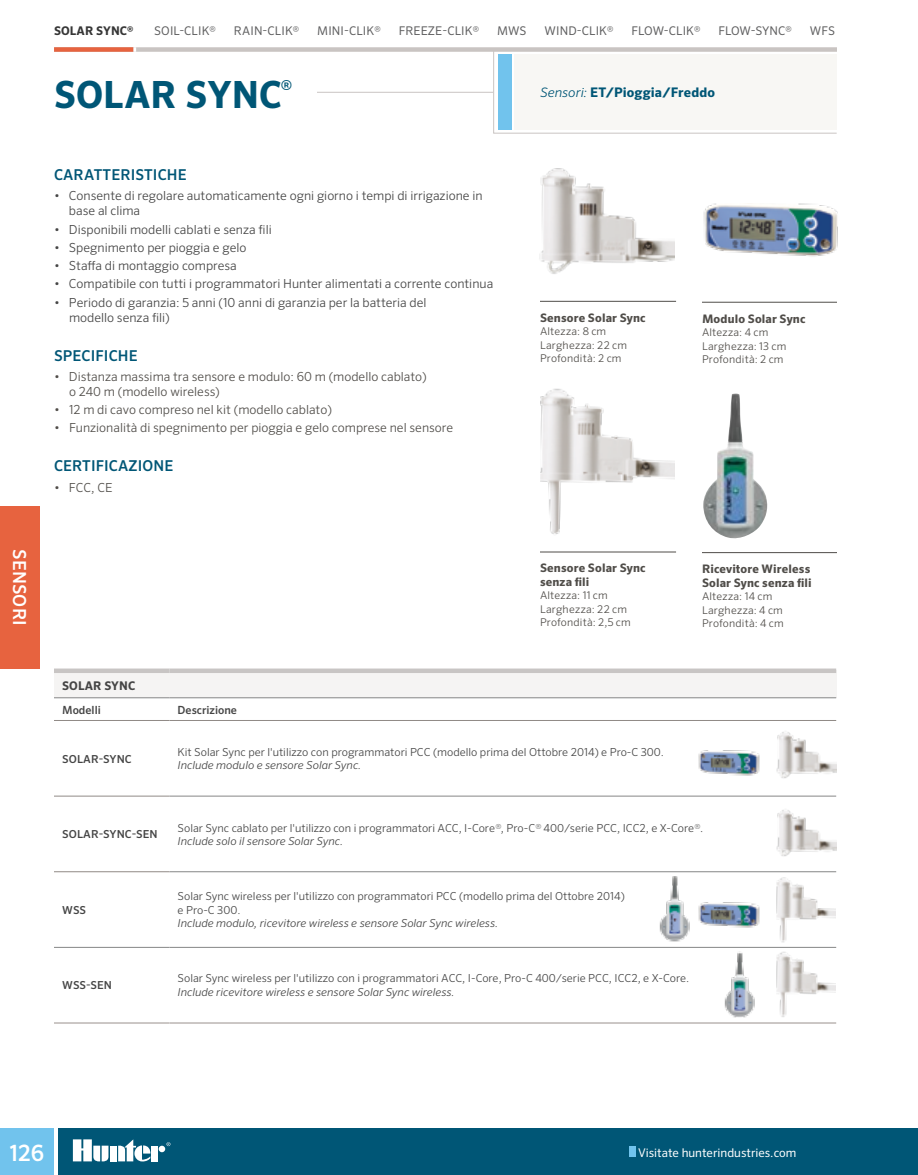
<style>
.page{position:relative;width:918px;height:1175px;background:#fff}
.page>*{position:absolute;margin:0;border:0;box-sizing:border-box;transform-origin:0 0}
.t1{font:700 37.5px "Sero Pro";color:#005676}
.t2{font:500 22.5px "Sero Pro";color:#fff}
.t3{font:500 18px "Sero Pro";letter-spacing:.01em;color:#fff}
.t4{font:500 15px "Sero Pro";letter-spacing:.01em;color:#005676}
.t5{font:700 13.2px "Sero Pro";letter-spacing:.005em;color:#005676}
.t6{font:300 12.45px/15px "Sero Pro";color:#454545}
.t7{font:300 12.45px/15px "Sero Pro";color:#504d49}
.t8{font:12px "Sero Pro";letter-spacing:.01em;color:#5e5e5f}
.t9{font:12px "Sero Pro";color:#fff}
.t10{font:700 12px "Sero Pro";letter-spacing:.01em;color:#363636}
.t11{font:700 12px "Sero Pro";letter-spacing:.01em;color:#454545}
.t12{font:700 11.7px/13.5px "Sero Pro";letter-spacing:.015em;color:#504d49}
.t13{font:500 11.25px "Sero Pro";color:#454545}
.t14{font:300 10.95px/13.5px "Sero Pro";color:#454545}
.t15{font:italic 300 10.95px "Sero Pro";color:#454545}
.t16{font:500 10.95px "Sero Pro";letter-spacing:.01em;color:#454545}
.t17{font:300 10.65px/13.5px "Sero Pro";letter-spacing:.02em;color:#504d49}
.s1{font-weight:300;font-style:italic;font-size:13.05px}
.s2{font-weight:200;font-style:italic}
.s3{font-style:italic}
</style>
<div class="page">
<div style="left:58px;top:1127px;width:860px;height:47px;background:#005676"></div>
<div style="left:0;top:1127px;width:54px;height:47px;background:#71c3ed"></div>
<svg style="left:166px;top:1142px;width:4px;height:4px"></svg>
<div style="left:110px;top:1145px;width:7px;height:16px;background:#fff"></div>
<div style="left:159px;top:1145px;width:6px;height:7px;background:#fff;border-radius:50%"></div>
<div style="left:151px;top:1145px;width:7px;height:16px;background:#fff"></div>
<svg style="left:118px;top:1139px;width:33px;height:22px"></svg>
<svg style="left:73px;top:1139px;width:35px;height:22px"></svg>
<div style="left:54px;top:47px;width:783px;height:5px;background:#c9c4c2"></div>
<hr style="left:54px;top:92px;width:439px;height:1px;background:#c9c4c2">
<svg style="left:493px;top:51px;width:344px;height:83px"></svg>
<div style="left:498px;top:54px;width:13px;height:76px;background:#71c3ed"></div>
<div style="left:0;top:506px;width:40px;height:162px;background:#e7633f"></div>
<div style="left:629px;top:1146px;width:6px;height:10px;background:#71c3ed"></div>
<div style="left:54px;top:62px;width:262px;height:46px;background:#fff"></div>
<hr style="left:540px;top:301px;width:136px;height:1px;background:#504d49">
<hr style="left:540px;top:552px;width:136px;height:1px;background:#504d49">
<hr style="left:702px;top:302px;width:135px;height:1px;background:#504d49">
<hr style="left:702px;top:552px;width:135px;height:1px;background:#504d49">
<div style="left:54px;top:47px;width:80px;height:5px;background:#e7633f"></div>
<img style="left:540px;top:388px;width:135px;height:146px">
<img style="left:703px;top:203px;width:135px;height:54px">
<img style="left:703px;top:393px;width:65px;height:146px">
<img style="left:539px;top:168px;width:136px;height:106px">
<div style="left:54px;top:670px;width:782px;height:28px;background:#f5f4f3"></div>
<hr style="left:54px;top:796px;width:116px;height:1px;background:#908a86">
<hr style="left:170px;top:796px;width:666px;height:1px;background:#868787">
<hr style="left:170px;top:871px;width:666px;height:1px;background:#868787">
<hr style="left:170px;top:947px;width:666px;height:1px;background:#868787">
<hr style="left:170px;top:1022px;width:666px;height:2px;background:#c9c4c2">
<hr style="left:170px;top:720px;width:666px;height:1px;background:#908a86">
<hr style="left:54px;top:947px;width:116px;height:1px;background:#868787">
<hr style="left:54px;top:1022px;width:116px;height:2px;background:#c9c4c2">
<hr style="left:54px;top:720px;width:116px;height:1px;background:#908a86">
<div style="left:54px;top:668px;width:116px;height:5px;background:#c8c5c4"></div>
<div style="left:170px;top:668px;width:666px;height:5px;background:#c8c5c4"></div>
<hr style="left:54px;top:697px;width:116px;height:1px;background:#868787">
<hr style="left:170px;top:697px;width:666px;height:1px;background:#868787">
<hr style="left:54px;top:871px;width:116px;height:1px;background:#908a86">
<img style="left:659px;top:876px;width:31px;height:66px">
<img style="left:724px;top:951px;width:31px;height:67px">
<img style="left:698px;top:750px;width:62px;height:26px">
<img style="left:698px;top:902px;width:62px;height:26px">
<img style="left:777px;top:877px;width:58px;height:66px">
<img style="left:777px;top:952px;width:58px;height:65px">
<img style="left:776px;top:732px;width:60px;height:47px">
<img style="left:776px;top:810px;width:60px;height:47px">
<h3 class="t3" style="left:30px;top:549px;width:78px;rotate:90deg">SENSORI</h3>
<p class="t10" style="left:54px;top:23px;width:81px">SOLAR SYNC®</p>
<p class="t8" style="left:154px;top:23px;width:63px">SOIL-CLIK®</p>
<p class="t8" style="left:234px;top:23px;width:67px">RAIN-CLIK®</p>
<p class="t8" style="left:317px;top:23px;width:65px">MINI-CLIK®</p>
<p class="t8" style="left:399px;top:23px;width:82px">FREEZE-CLIK®</p>
<p class="t8" style="left:497px;top:23px;width:31px">MWS</p>
<p class="t8" style="left:545px;top:23px;width:70px">WIND-CLIK®</p>
<p class="t8" style="left:632px;top:23px;width:70px">FLOW-CLIK®</p>
<p class="t8" style="left:718px;top:23px;width:75px">FLOW-SYNC®</p>
<p class="t8" style="left:810px;top:23px;width:27px">WFS</p>
<h1 class="t1" style="left:54px;top:72px;width:240px">SOLAR SYNC<sup>®</sup></h1>
<p class="t5" style="left:540px;top:84px;width:177px"><span class="s1">Sensori:</span> ET/Pioggia/Freddo</p>
<h3 class="t4" style="left:54px;top:166px;width:134px">CARATTERISTICHE</h3>
<p class="t6" style="left:69px;top:188px;width:415px;text-indent:-15px">• Consente di regolare automaticamente ogni giorno i tempi di irrigazione in base al clima</p>
<p class="t6" style="left:54px;top:221px;width:219px">• Disponibili modelli cablati e senza fili</p>
<p class="t6" style="left:54px;top:240px;width:194px">• Spegnimento per pioggia e gelo</p>
<p class="t6" style="left:54px;top:258px;width:184px">• Staffa di montaggio compresa</p>
<p class="t6" style="left:54px;top:276px;width:441px">• Compatibile con tutti i programmatori Hunter alimentati a corrente continua</p>
<p class="t6" style="left:69px;top:294px;width:359px;text-indent:-15px">• Periodo di garanzia: 5 anni (10 anni di garanzia per la batteria del modello senza fili)</p>
<h3 class="t4" style="left:54px;top:346px;width:85px">SPECIFICHE</h3>
<p class="t7" style="left:69px;top:369px;width:359px;text-indent:-15px">• Distanza massima tra sensore e modulo: 60 m (modello cablato) o 240 m (modello wireless)</p>
<p class="t7" style="left:54px;top:402px;width:279px">• 12 m di cavo compreso nel kit (modello cablato)</p>
<p class="t7" style="left:54px;top:420px;width:401px">• Funzionalità di spegnimento per pioggia e gelo comprese nel sensore</p>
<h3 class="t4" style="left:54px;top:457px;width:121px">CERTIFICAZIONE</h3>
<p class="t7" style="left:54px;top:480px;width:60px">• FCC, CE</p>
<p class="t11" style="left:62px;top:678px;width:75px">SOLAR SYNC</p>
<p class="t13" style="left:62px;top:702px;width:40px">Modelli</p>
<p class="t13" style="left:178px;top:702px;width:61px">Descrizione</p>
<p class="t12" style="left:540px;top:311px;width:107px">Sensore Solar Sync</p>
<p class="t17" style="left:540px;top:325px;width:89px">Altezza: 8 cm<br>Larghezza: 22 cm<br>Profondità: 2 cm</p>
<p class="t12" style="left:540px;top:561px;width:107px">Sensore Solar Sync senza fili</p>
<p class="t17" style="left:540px;top:589px;width:92px">Altezza: 11 cm<br>Larghezza: 22 cm<br>Profondità: 2,5 cm</p>
<p class="t16" style="left:62px;top:752px;width:71px">SOLAR-SYNC</p>
<p class="t14" style="left:178px;top:745px;width:488px">Kit Solar Sync per l'utilizzo con programmatori PCC (modello prima del Ottobre 2014) e Pro-C 300.</p>
<p class="t15" style="left:178px;top:759px;width:185px">Include modulo e sensore Solar Sync.</p>
<p class="t12" style="left:702px;top:312px;width:105px">Modulo Solar Sync</p>
<p class="t17" style="left:702px;top:325px;width:86px">Altezza: 4 cm<br>Larghezza: 13 cm<br>Profondità: 2 cm</p>
<p class="t12" style="left:702px;top:562px;width:111px">Ricevitore Wireless<br>Solar Sync senza fili</p>
<p class="t17" style="left:702px;top:589px;width:83px">Altezza: 14 cm<br>Larghezza: 4 cm<br>Profondità: 4 cm</p>
<p class="t16" style="left:62px;top:827px;width:97px">SOLAR-SYNC-SEN</p>
<p class="t14" style="left:178px;top:820px;width:527px">Solar Sync cablato per l'utilizzo con i programmatori ACC, I-Core<span class="s2">®</span>, Pro-C<span class="s2">®</span> 400/serie PCC, ICC2, e X-Core<span class="s2">®</span>.<br><span class="s3">Include solo il sensore Solar Sync.</span></p>
<p class="t16" style="left:62px;top:903px;width:26px">WSS</p>
<p class="t16" style="left:62px;top:978px;width:51px">WSS-SEN</p>
<p class="t14" style="left:178px;top:889px;width:449px">Solar Sync wireless per l'utilizzo con programmatori PCC (modello prima del Ottobre 2014) e Pro-C 300.</p>
<p class="t15" style="left:178px;top:917px;width:322px">Include modulo, ricevitore wireless e sensore Solar Sync wireless.</p>
<p class="t14" style="left:178px;top:971px;width:513px">Solar Sync wireless per l'utilizzo con i programmatori ACC, I-Core, Pro-C 400/serie PCC, ICC2, e X-Core.</p>
<p class="t15" style="left:178px;top:985px;width:279px">Include ricevitore wireless e sensore Solar Sync wireless.</p>
<h2 class="t2" style="left:10px;top:1139px;width:36px">126</h2>
<p class="t9" style="left:638px;top:1145px;width:160px">Visitate hunterindustries.com</p>
</div>
